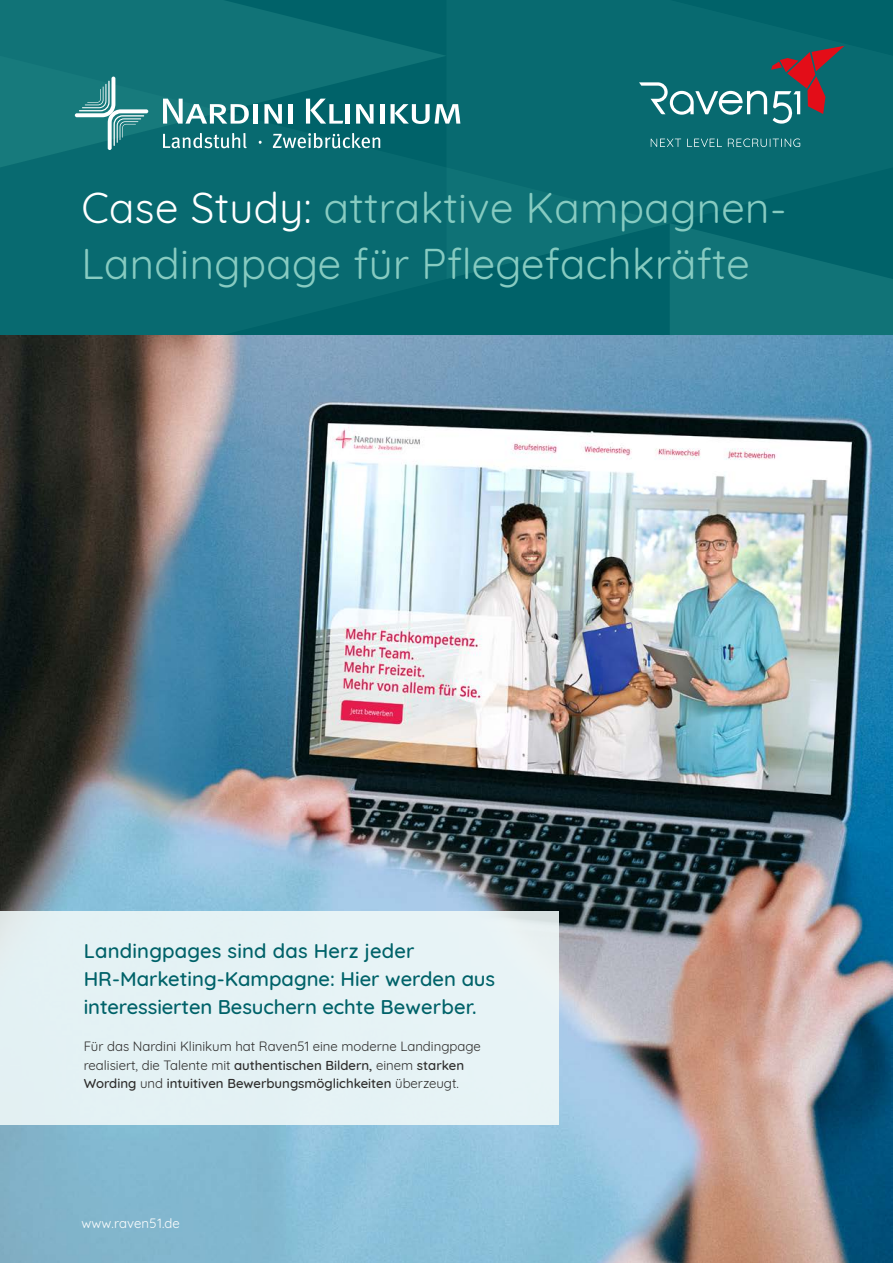
<style>
.page{position:relative;width:893px;height:1263px;background:#fff}
.page>*{position:absolute;margin:0;border:0;box-sizing:border-box;transform-origin:0 0}
.t1{font:42px/55.8px "Quicksand";letter-spacing:.01em;color:#87cbc1}
.t2{font:500 20.25px/27.9px "Quicksand";color:#006269}
.t3{font:13.2px/18.6px "Quicksand";color:#2e2d2c}
.t4{font:13.2px "Quicksand";letter-spacing:.01em;color:#fff}
.s1{color:#fff}
.s2{font-weight:500}
</style>
<div class="page">
<img style="left:0;top:335px;width:893px;height:928px">
<svg style="left:0;top:0;width:446px;height:56px;background:#0c6e73"></svg>
<svg style="left:0;top:56px;width:670px;height:279px;background:#086a6f"></svg>
<div style="left:670px;top:279px;width:223px;height:56px;background:#117377"></div>
<div style="left:446px;top:0;width:447px;height:279px;background:#086a70"></div>
<svg style="left:639px;top:46px;width:205px;height:78px;background:#306e73"></svg>
<svg style="left:651px;top:138px;width:149px;height:9px"></svg>
<svg style="left:273px;top:133px;width:107px;height:15px"></svg>
<svg style="left:163px;top:133px;width:84px;height:15px"></svg>
<svg style="left:163px;top:99px;width:86px;height:25px"></svg>
<hr style="left:254px;top:104px;width:4px;height:20px;background:#fff">
<svg style="left:264px;top:104px;width:18px;height:20px"></svg>
<hr style="left:288px;top:104px;width:4px;height:20px;background:#fff">
<svg style="left:306px;top:99px;width:37px;height:25px"></svg>
<hr style="left:346px;top:104px;width:4px;height:20px;background:#fff">
<svg style="left:356px;top:104px;width:18px;height:20px"></svg>
<hr style="left:380px;top:104px;width:4px;height:20px;background:#fff">
<svg style="left:390px;top:104px;width:70px;height:20px"></svg>
<svg style="left:75px;top:77px;width:73px;height:73px;background:#3a8d8f"></svg>
<div style="left:0;top:911px;width:558px;height:214px;background:#e4f2f5"></div>
<h1 class="t1" style="left:81px;top:176px;width:706px"><span class="s1">Case Study:</span> attraktive Kampagnen-<br>Landingpage für Pflegefachkräfte</h1>
<h2 class="t2" style="left:84px;top:935px;width:413px">Landingpages sind das Herz jeder<br>HR-Marketing-Kampagne: Hier werden aus interessierten Besuchern echte Bewerber.</h2>
<p class="t3" style="left:84px;top:1036px;width:398px">Für das Nardini Klinikum hat Raven51 eine moderne Landingpage realisiert, die Talente mit <span class="s2">authentischen Bildern,</span> einem <span class="s2">starken<br>Wording</span> und <span class="s2">intuitiven Bewerbungsmöglichkeiten</span> überzeugt.</p>
<p class="t4" style="left:81px;top:1213px;width:100px">www.raven51.de</p>
</div>
